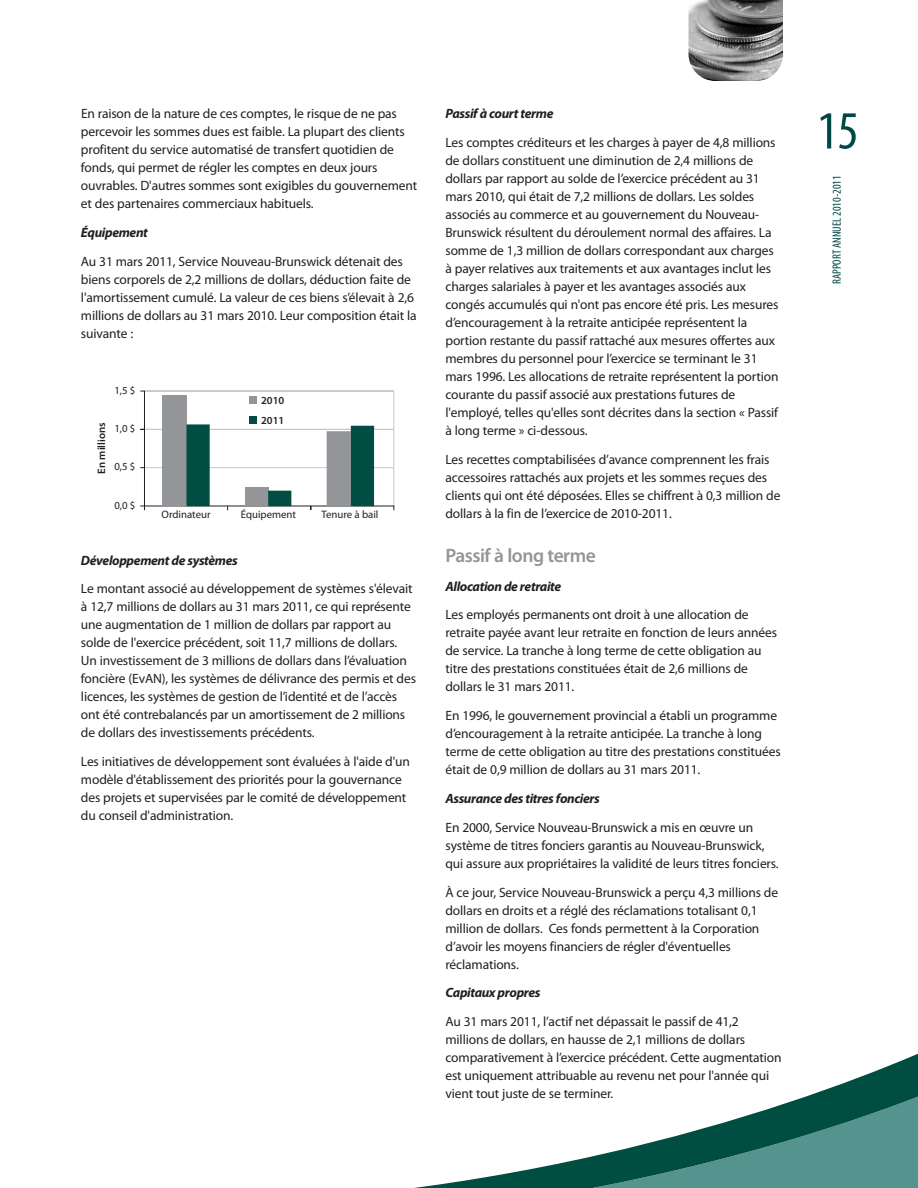
<style>
.page{position:relative;width:918px;height:1188px;background:#fff}
.page>*{position:absolute;margin:0;border:0;box-sizing:border-box;transform-origin:0 0}
.t1{font:condensed 54px "Myriad Pro";color:#004846}
.t2{font:600 19.5px "Myriad Pro";letter-spacing:-.025em;color:#939598}
.t3{font:13.5px/18px "Myriad Pro";letter-spacing:-.01em;color:#231f20}
.t4{font:italic 700 13.5px "Myriad Pro";letter-spacing:-.025em;color:#231f20}
.t5{font:condensed 12px "Myriad Pro";color:#004846}
.t6{font:10.8px "Myriad Pro";color:#231f20}
.t7{font:600 10.8px/20.2px "Myriad Pro";color:#231f20}
</style>
<div class="page">
<svg style="left:414px;top:1053px;width:504px;height:135px"></svg>
<svg style="left:484px;top:1089px;width:434px;height:99px"></svg>
<img style="left:688px;top:0;width:95px;height:81px">
<hr style="left:394px;top:391px;width:1px;height:115px;background:#c7c8ca">
<svg style="left:140px;top:390px;width:254px;height:121px"></svg>
<p class="t3" style="left:81px;top:106px;width:338px">En raison de la nature de ces comptes, le risque de ne pas percevoir les sommes dues est faible. La plupart des clients profitent du service automatisé de transfert quotidien de fonds, qui permet de régler les comptes en deux jours ouvrables. D'autres sommes sont exigibles du gouvernement et des partenaires commerciaux habituels.</p>
<p class="t4" style="left:81px;top:227px;width:68px">Équipement</p>
<p class="t3" style="left:81px;top:253px;width:337px">Au 31 mars 2011, Service Nouveau-Brunswick détenait des biens corporels de 2,2 millions de dollars, déduction faite de l'amortissement cumulé. La valeur de ces biens s’élevait à 2,6 millions de dollars au 31 mars 2010. Leur composition était la suivante :</p>
<p class="t7" style="left:92px;top:474px;width:52px;rotate:-90deg">En millions</p>
<p class="t6" style="left:114px;top:386px;width:23px">1,5 $</p>
<p class="t6" style="left:114px;top:424px;width:23px">1,0 $</p>
<p class="t6" style="left:114px;top:463px;width:23px">0,5 $</p>
<p class="t6" style="left:114px;top:501px;width:23px">0,0 $</p>
<p class="t7" style="left:261px;top:391px;width:25px">2010<br>2011</p>
<p class="t6" style="left:162px;top:511px;width:51px">Ordinateur</p>
<p class="t6" style="left:241px;top:511px;width:57px">Équipement</p>
<p class="t6" style="left:321px;top:511px;width:59px">Tenure à bail</p>
<p class="t4" style="left:81px;top:555px;width:158px">Développement de systèmes</p>
<p class="t3" style="left:81px;top:581px;width:337px">Le montant associé au développement de systèmes s'élevait à 12,7 millions de dollars au 31 mars 2011, ce qui représente une augmentation de 1 million de dollars par rapport au solde de l'exercice précédent, soit 11,7 millions de dollars.<br>Un investissement de 3 millions de dollars dans l’évaluation foncière (EvAN), les systèmes de délivrance des permis et des licences, les systèmes de gestion de l’identité et de l’accès ont été contrebalancés par un amortissement de 2 millions de dollars des investissements précédents.</p>
<p class="t3" style="left:81px;top:754px;width:330px">Les initiatives de développement sont évaluées à l'aide d'un modèle d'établissement des priorités pour la gouvernance des projets et supervisées par le comité de développement du conseil d'administration.</p>
<p class="t4" style="left:445px;top:109px;width:110px">Passif à court terme</p>
<p class="t3" style="left:445px;top:134px;width:335px">Les comptes créditeurs et les charges à payer de 4,8 millions de dollars constituent une diminution de 2,4 millions de dollars par rapport au solde de l’exercice précédent au 31 mars 2010, qui était de 7,2 millions de dollars. Les soldes associés au commerce et au gouvernement du Nouveau-Brunswick résultent du déroulement normal des affaires. La somme de 1,3 million de dollars correspondant aux charges à payer relatives aux traitements et aux avantages inclut les charges salariales à payer et les avantages associés aux congés accumulés qui n'ont pas encore été pris. Les mesures d’encouragement à la retraite anticipée représentent la portion restante du passif rattaché aux mesures offertes aux membres du personnel pour l’exercice se terminant le 31 mars 1996. Les allocations de retraite représentent la portion courante du passif associé aux prestations futures de l'employé, telles qu'elles sont décrites dans la section « Passif à long terme » ci-dessous.</p>
<p class="t3" style="left:445px;top:451px;width:337px">Les recettes comptabilisées d’avance comprennent les frais accessoires rattachés aux projets et les sommes reçues des clients qui ont été déposées. Elles se chiffrent à 0,3 million de dollars à la fin de l’exercice de 2010-2011.</p>
<h2 class="t2" style="left:446px;top:548px;width:152px">Passif à long terme</h2>
<p class="t4" style="left:446px;top:581px;width:117px">Allocation de retraite</p>
<p class="t3" style="left:445px;top:607px;width:333px">Les employés permanents ont droit à une allocation de retraite payée avant leur retraite en fonction de leurs années de service. La tranche à long terme de cette obligation au titre des prestations constituées était de 2,6 millions de dollars le 31 mars 2011.</p>
<p class="t3" style="left:445px;top:708px;width:337px">En 1996, le gouvernement provincial a établi un programme d’encouragement à la retraite anticipée. La tranche à long terme de cette obligation au titre des prestations constituées était de 0,9 million de dollars au 31 mars 2011.</p>
<p class="t4" style="left:445px;top:793px;width:156px">Assurance des titres fonciers</p>
<p class="t3" style="left:445px;top:819px;width:335px">En 2000, Service Nouveau-Brunswick a mis en œuvre un système de titres fonciers garantis au Nouveau-Brunswick, qui assure aux propriétaires la validité de leurs titres fonciers.</p>
<p class="t3" style="left:445px;top:884px;width:334px">À ce jour, Service Nouveau-Brunswick a perçu 4,3 millions de dollars en droits et a réglé des réclamations totalisant 0,1 million de dollars. Ces fonds permettent à la Corporation d’avoir les moyens financiers de régler d'éventuelles réclamations.</p>
<p class="t4" style="left:445px;top:988px;width:97px">Capitaux propres</p>
<p class="t3" style="left:445px;top:1014px;width:338px">Au 31 mars 2011, l’actif net dépassait le passif de 41,2 millions de dollars, en hausse de 2,1 millions de dollars comparativement à l’exercice précédent. Cette augmentation est uniquement attribuable au revenu net pour l'année qui vient tout juste de se terminer.</p>
<h1 class="t1" style="left:817px;top:111px;width:43px">15</h1>
<p class="t5" style="left:832px;top:284px;width:110px;rotate:-90deg">RAPPORT ANNUEL 2010-2011</p>
</div>
